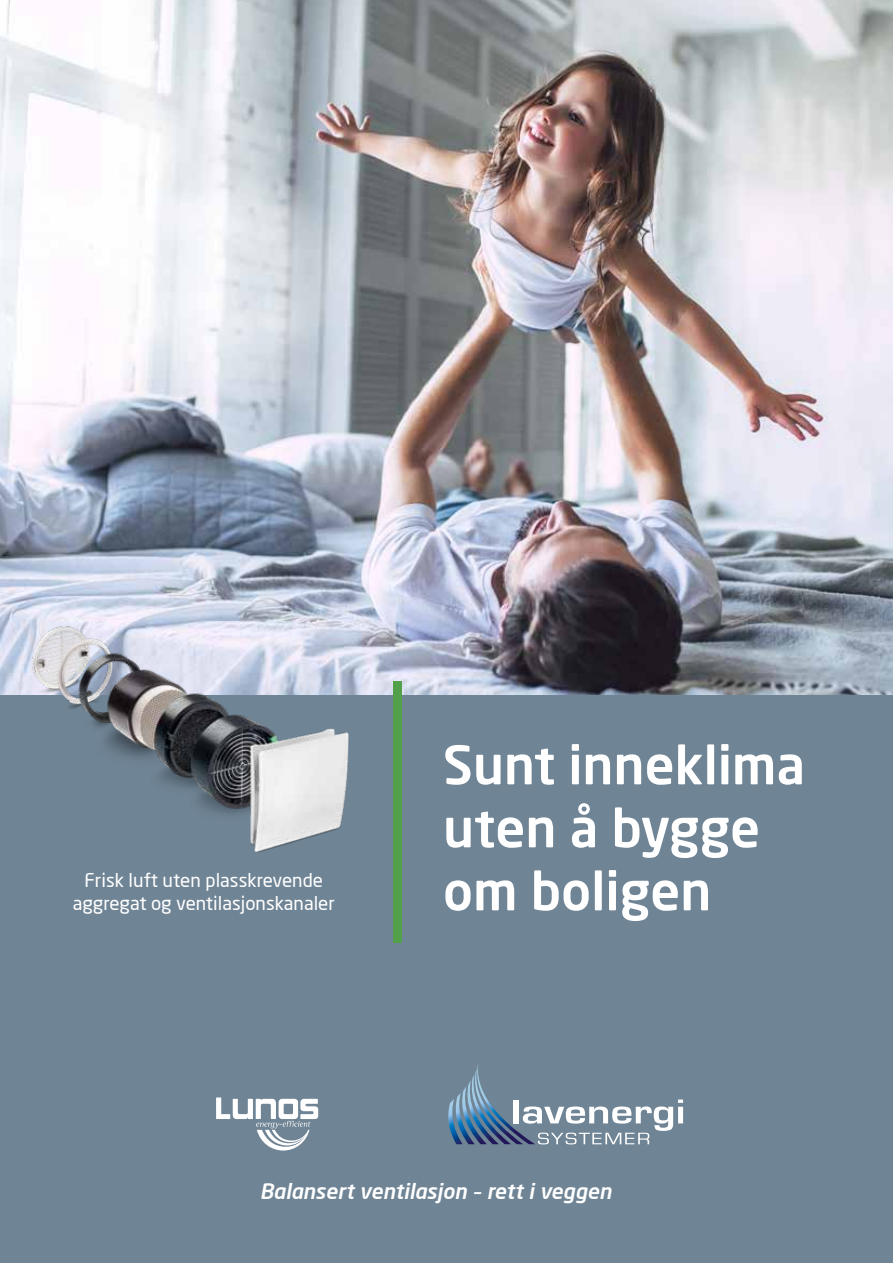
<style>
.page{position:relative;width:893px;height:1263px;background:#fff}
.page>*{position:absolute;margin:0;border:0;box-sizing:border-box;transform-origin:0 0}
.t1{font:500 52.5px/63px "Neo Sans";color:#fff}
.t2{font:italic 500 21px "Neo Sans";color:#fff}
.t3{font:18.75px/23.1px "Neo Sans";color:#fff;text-align:center}
</style>
<div class="page">
<img style="left:0;top:0;width:893px;height:696px">
<div style="left:0;top:696px;width:893px;height:567px;background:#6f8495"></div>
<svg style="left:448px;top:1065px;width:235px;height:79px"></svg>
<svg style="left:216px;top:1097px;width:102px;height:53px"></svg>
<div style="left:393px;top:682px;width:9px;height:261px;background:#52a049"></div>
<img style="left:25px;top:623px;width:334px;height:230px">
<p class="t3" style="left:73px;top:868px;width:264px">Frisk luft uten plasskrevende aggregat og ventilasjonskanaler</p>
<h1 class="t1" style="left:443px;top:732px;width:364px">Sunt inneklima uten å bygge om boligen</h1>
<p class="t2" style="left:260px;top:1178px;width:353px">Balansert ventilasjon – rett i veggen</p>
</div>
